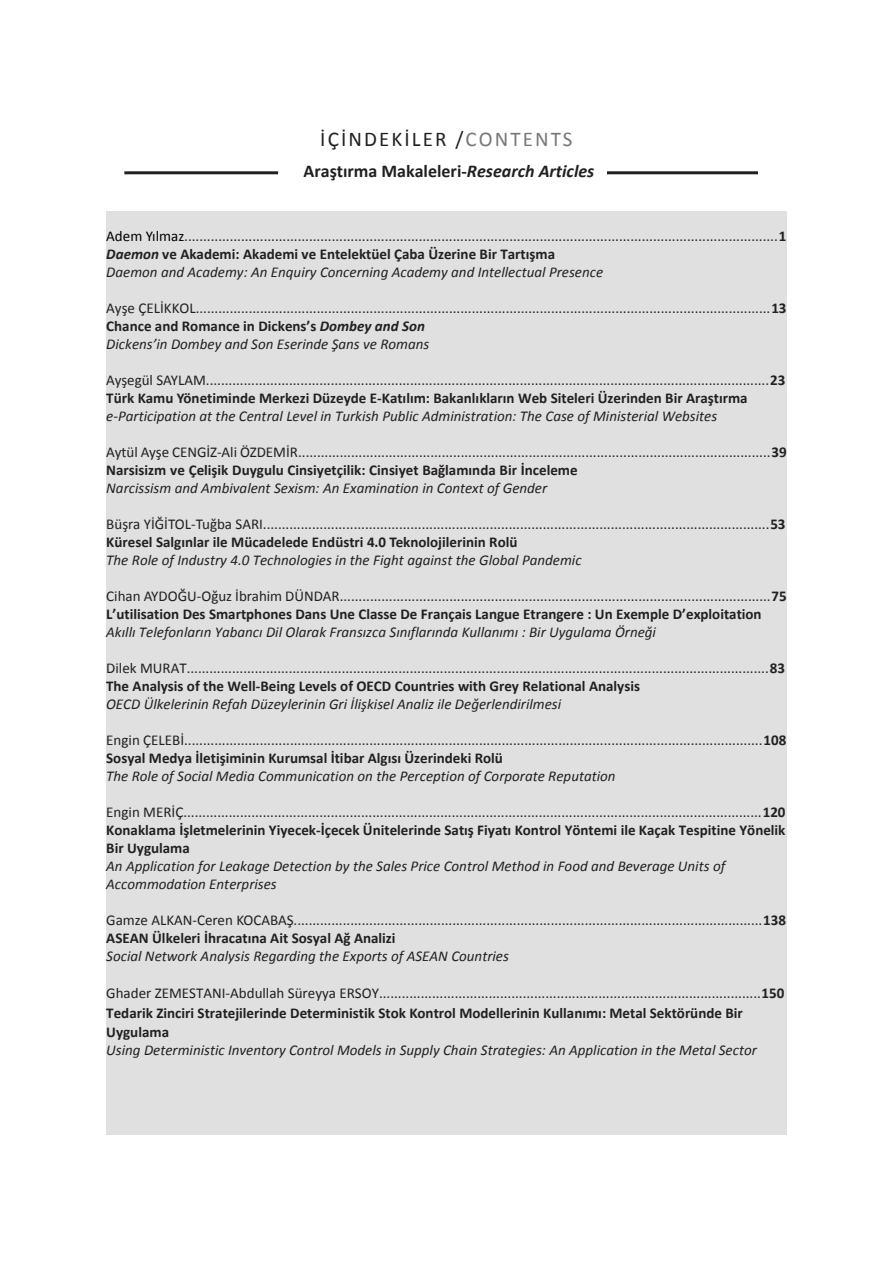
<style>
.page{position:relative;width:893px;height:1263px;background:#fff}
.page>*{position:absolute;margin:0;border:0;box-sizing:border-box;transform-origin:0 0}
.t1{font:21px "Calibri";letter-spacing:.1em;color:#231f20}
.t2{font:700 18px "Calibri";color:#231f20}
.t3{font:15px/18px "Calibri";color:#231f20}
.t4{font:italic 15px/18px "Calibri";color:#231f20}
.s1{color:#76787b}
.s2{font-style:italic}
.s3{color:#000}
.s4{font-weight:700}
.s5{font-weight:700;font-style:italic}
</style>
<div class="page">
<div style="left:106px;top:212px;width:681px;height:923px;background:#e0e0e0"></div>
<hr style="left:607px;top:171px;width:151px;height:3px;background:#231f20">
<hr style="left:124px;top:171px;width:154px;height:3px;background:#231f20">
<h1 class="t1" style="left:320px;top:126px;width:254px">İÇİNDEKİLER /<span class="s1">CONTENTS</span></h1>
<p class="t2" style="left:303px;top:160px;width:292px">Araştırma Makaleleri-<span class="s2">Research Articles</span></p>
<p class="t3" style="left:106px;top:226px;width:682px"><span class="s3">Adem Yılmaz</span>.............................................................................................................................................................<span class="s4">1<br></span><span class="s5">Daemon</span> <span class="s4">ve Akademi: Akademi ve Entelektüel Çaba Üzerine Bir Tartışma<br></span><span class="s2">Daemon and Academy: An Enquiry Concerning Academy and Intellectual Presence</span></p>
<p class="t3" style="left:106px;top:298px;width:682px">Ayşe ÇELİKKOL........................................................................................................................................................<span class="s4">13<br>Chance and Romance in Dickens’s</span> <span class="s5">Dombey and Son<br></span><span class="s2">Dickens’in Dombey and Son Eserinde Şans ve Romans</span></p>
<p class="t3" style="left:106px;top:370px;width:681px">Ayşegül SAYLAM.....................................................................................................................................................<span class="s4">23<br>Türk Kamu Yönetiminde Merkezi Düzeyde E-Katılım: Bakanlıkların Web Siteleri Üzerinden Bir Araştırma</span></p>
<p class="t4" style="left:106px;top:406px;width:612px">e-Participation at the Central Level in Turkish Public Administration: The Case of Ministerial Websites</p>
<p class="t3" style="left:106px;top:442px;width:682px">Aytül Ayşe CENGİZ-Ali ÖZDEMİR.............................................................................................................................<span class="s4">39<br>Narsisizm ve Çelişik Duygulu Cinsiyetçilik: Cinsiyet Bağlamında Bir İnceleme</span></p>
<p class="t4" style="left:106px;top:478px;width:442px">Narcissism and Ambivalent Sexism: An Examination in Context of Gender</p>
<p class="t3" style="left:106px;top:514px;width:681px">Büşra YİĞİTOL-Tuğba SARI......................................................................................................................................<span class="s4">53<br>Küresel Salgınlar ile Mücadelede Endüstri 4.0 Teknolojilerinin Rolü</span></p>
<p class="t4" style="left:106px;top:550px;width:477px">The Role of Industry 4.0 Technologies in the Fight against the Global Pandemic</p>
<p class="t3" style="left:106px;top:586px;width:682px">Cihan AYDOĞU-Oğuz İbrahim DÜNDAR..................................................................................................................<span class="s4">75<br>L’utilisation Des Smartphones Dans Une Classe De Français Langue Etrangere : Un Exemple D’exploitation</span></p>
<p class="t4" style="left:106px;top:622px;width:551px">Akıllı Telefonların Yabancı Dil Olarak Fransızca Sınıflarında Kullanımı : Bir Uygulama Örneği</p>
<p class="t3" style="left:106px;top:658px;width:680px">Dilek MURAT..........................................................................................................................................................<span class="s4">83<br>The</span> <span class="s4">Analysis</span> <span class="s4">of the Well-Being Levels of OECD Countries with Grey Relational Analysis<br></span><span class="s2">OECD Ülkelerinin Refah Düzeylerinin Gri İlişkisel Analiz ile Değerlendirilmesi</span></p>
<p class="t3" style="left:106px;top:730px;width:682px">Engin ÇELEBİ.........................................................................................................................................................<span class="s4">108<br>Sosyal Medya İletişiminin Kurumsal İtibar Algısı Üzerindeki Rolü</span></p>
<p class="t4" style="left:106px;top:766px;width:511px">The Role of Social Media Communication on the Perception of Corporate Reputation</p>
<p class="t3" style="left:106px;top:802px;width:681px;text-align:justify">Engin MERİÇ.........................................................................................................................................................<span class="s4">120<br>Konaklama İşletmelerinin Yiyecek-İçecek Ünitelerinde Satış Fiyatı Kontrol Yöntemi ile Kaçak Tespitine Yönelik Bir Uygulama</span></p>
<p class="t4" style="left:106px;top:856px;width:620px">An Application for Leakage Detection by the Sales Price Control Method in Food and Beverage Units of<br>Accommodation Enterprises</p>
<p class="t3" style="left:106px;top:910px;width:681px">Gamze ALKAN-Ceren KOCABAŞ............................................................................................................................<span class="s4">138<br>ASEAN Ülkeleri İhracatına Ait Sosyal Ağ Analizi</span></p>
<p class="t4" style="left:106px;top:946px;width:404px">Social Network Analysis Regarding the Exports of ASEAN Countries</p>
<p class="t3" style="left:106px;top:983px;width:680px;line-height:19.2px">Ghader ZEMESTANI-Abdullah Süreyya ERSOY.....................................................................................................<span class="s4">150<br>Tedarik Zinciri Stratejilerinde Deterministik Stok Kontrol Modellerinin Kullanımı: Metal Sektöründe Bir<br>Uygulama</span></p>
<p class="t4" style="left:106px;top:1041px;width:652px">Using Deterministic Inventory Control Models in Supply Chain Strategies: An Application in the Metal Sector</p>
</div>
